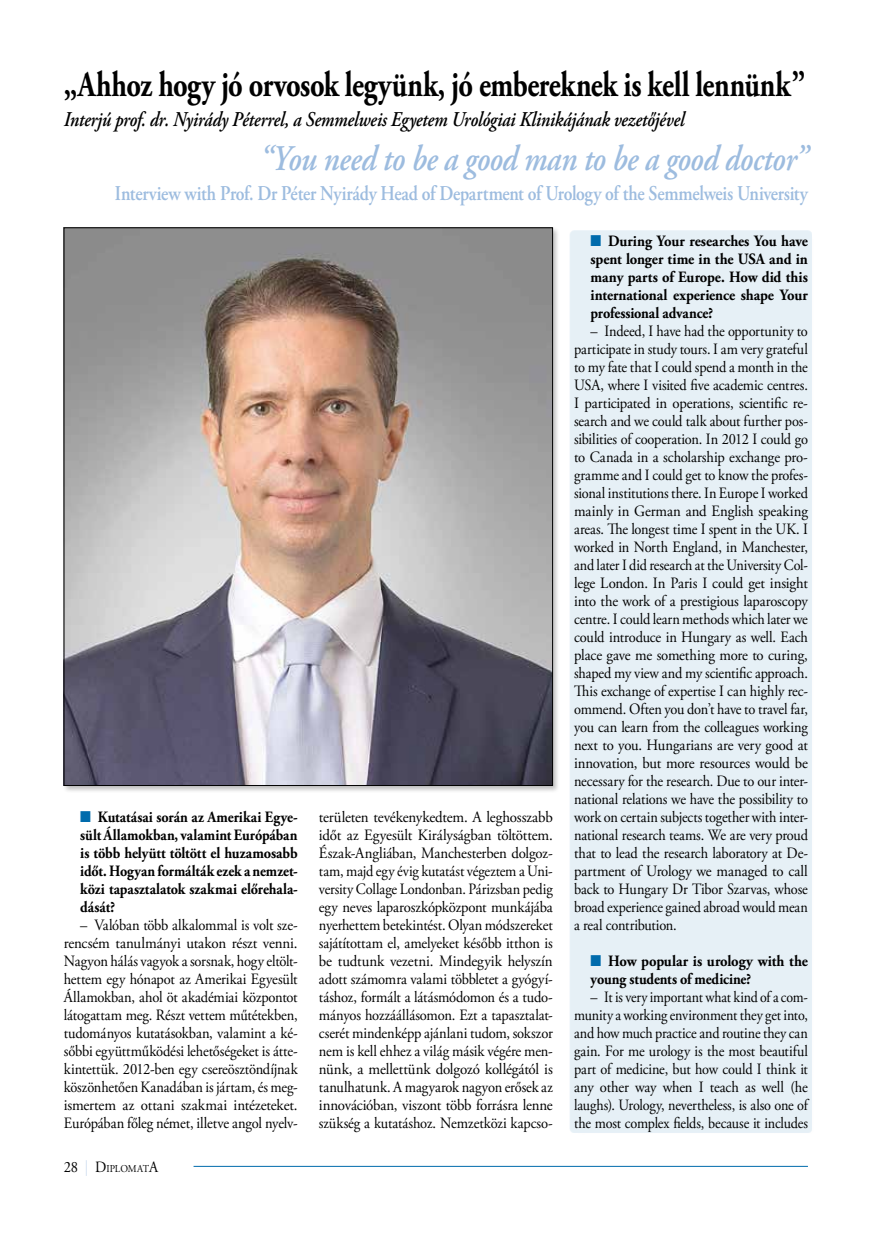
<style>
.page{position:relative;width:876px;height:1242px;background:#fff}
.page>*{position:absolute;margin:0;border:0;box-sizing:border-box;transform-origin:0 0}
.t1{font:700 36px "Adobe Garamond Pro";letter-spacing:-.015em;color:#000;scale:.79 1}
.t2{font:italic 600 36px "Adobe Garamond Pro";letter-spacing:-.02em;color:#9dbcdf;scale:.85 1}
.t3{font:600 21px "Adobe Garamond Pro";letter-spacing:-.02em;color:#9dbcdf;scale:.85 1}
.t4{font:italic 600 21px "Adobe Garamond Pro";letter-spacing:-.01em;color:#000;scale:.85 1}
.t5{font:15.75px/18px "Adobe Garamond Pro";letter-spacing:-.01em;color:#000;text-align:justify;scale:.91 1}
.t6{font:15.75px/18px "Adobe Garamond Pro";letter-spacing:-.01em;color:#000;text-align:justify;scale:.95 1}
.t7{font:15.75px/18px "Adobe Garamond Pro";letter-spacing:-.01em;color:#000;text-align:justify;scale:.92 1}
.t8{font:15.75px/18px "Adobe Garamond Pro";letter-spacing:-.01em;color:#000;text-align:justify;scale:.9 1}
.t9{font:700 15.75px/18px "Adobe Garamond Pro";letter-spacing:-.005em;color:#000;text-align:justify;scale:.93 1}
.t10{font:700 15.75px/18px "Adobe Garamond Pro";letter-spacing:-.005em;color:#000;text-align:justify;scale:.9 1}
.t11{font:10.5px "Adobe Garamond Pro";letter-spacing:-.005em;color:#000;scale:.92 1}
.s1{font-family:"Dixieland";font-weight:400;color:#006bac}
.s2{font-size:15.75px}
.s3{font-size:15.75px;color:#cfddef}
</style>
<div class="page">
<hr style="left:194px;top:1166px;width:614px;height:1px;background:#006bac">
<div style="left:569px;top:230px;width:243px;height:902px;background:#e6f0f6"></div>
<div style="left:62px;top:226px;width:499px;height:567px;background:#000;opacity:.25"></div>
<img style="left:66px;top:229px;width:485px;height:554px">
<h1 class="t1" style="left:64px;top:64px;width:940px">„Ahhoz hogy jó orvosok legyünk, jó embereknek is kell lennünk”</h1>
<h2 class="t4" style="left:64px;top:107px;width:732px">Interjú prof. dr. Nyirády Péterrel, a Semmelweis Egyetem Urológiai Klinikájának vezetőjével</h2>
<h1 class="t2" style="left:259px;top:138px;width:647px">“You need to be a good man to be a good doctor”</h1>
<h2 class="t3" style="left:115px;top:181px;width:817px">Interview with Prof. Dr Péter Nyirády Head of Department of Urology of the Semmelweis University</h2>
<p class="t10" style="left:80px;top:808px;width:243px"><span class="s1">P</span> Kutatásai során az Amerikai Egye&shy;sült Államokban, valamint Európában is több helyütt töltött el huzamosabb időt. Hogyan formálták ezek a nemzet&shy;közi tapasztalatok szakmai előrehala&shy;dását?</p>
<p class="t7" style="left:64px;top:916px;width:256px;text-indent:16px">– Valóban több alkalommal is volt sze&shy;rencsém tanulmányi utakon részt venni.<br>Nagyon hálás vagyok a sorsnak, hogy eltölt&shy;hettem egy hónapot az Amerikai Egyesült Államokban, ahol öt akadémiai központot látogattam meg. Részt vettem műtétekben, tudományos kutatásokban, valamint a ké&shy;sőbbi együttműködési lehetőségeket is átte&shy;kintettük. 2012-ben egy csereösztöndíjnak köszönhetően Kanadában is jártam, és meg&shy;ismertem az ottani szakmai intézeteket.<br>Európában főleg német, illetve angol nyelv-</p>
<p class="t11" style="left:64px;top:1162px;width:104px"><span class="s2">28</span> <span class="s3">|</span> <span class="s2">D</span>IPLOMAT<span class="s2">A</span></p>
<p class="t6" style="left:319px;top:808px;width:248px">területen tevékenykedtem. A leghosszabb időt az Egyesült Királyságban töltöttem.<br>Észak-Angliában, Manchesterben dolgoz&shy;tam, majd egy évig kutatást végeztem a Uni&shy;versity Collage Londonban. Párizsban pedig egy neves laparoszkópközpont munkájába nyerhettem betekintést. Olyan módszereket sajátítottam el, amelyeket később itthon is be tudtunk vezetni. Mindegyik helyszín adott számomra valami többletet a gyógyí&shy;táshoz, formált a látásmódomon és a tudo&shy;mányos hozzáállásomon. Ezt a tapasztalat&shy;cserét mindenképp ajánlani tudom, sokszor nem is kell ehhez a világ másik végére men&shy;nünk, a mellettünk dolgozó kollégától is tanulhatunk. A magyarok nagyon erősek az innovációban, viszont több forrásra lenne szükség a kutatáshoz. Nemzetközi kapcso-</p>
<p class="t9" style="left:591px;top:232px;width:235px"><span class="s1">P</span> During Your researches You have spent longer time in the USA and in many parts of Europe. How did this international experience shape Your professional advance?</p>
<p class="t5" style="left:574px;top:322px;width:259px;text-indent:16px">– Indeed, I have had the opportunity to participate in study tours. I am very grateful to my fate that I could spend a month in the USA, where I visited five academic centres.<br>I participated in operations, scientific re&shy;search and we could talk about further pos&shy;sibilities of cooperation. In 2012 I could go to Canada in a scholarship exchange pro&shy;gramme and I could get to know the profes&shy;sional institutions there. In Europe I worked mainly in German and English speaking areas. The longest time I spent in the UK. I worked in North England, in Manchester, and later I did research at the University Col&shy;lege London. In Paris I could get insight into the work of a prestigious laparoscopy centre. I could learn methods which later we could introduce in Hungary as well. Each place gave me something more to curing, shaped my view and my scientific approach.<br>This exchange of expertise I can highly rec&shy;ommend. Often you don’t have to travel far, you can learn from the colleagues working next to you. Hungarians are very good at innovation, but more resources would be necessary for the research. Due to our inter&shy;national relations we have the possibility to work on certain subjects together with inter&shy;national research teams. We are very proud that to lead the research laboratory at De&shy;partment of Urology we managed to call back to Hungary Dr Tibor Szarvas, whose broad experience gained abroad would mean a real contribution.</p>
<p class="t9" style="left:591px;top:952px;width:235px"><span class="s1">P</span> How popular is urology with the young students of medicine?</p>
<p class="t8" style="left:574px;top:988px;width:261px;text-indent:17px">– It is very important what kind of a com&shy;munity a working environment they get into, and how much practice and routine they can gain. For me urology is the most beautiful part of medicine, but how could I think it any other way when I teach as well (he laughs). Urology, nevertheless, is also one of the most complex fields, because it includes</p>
</div>
